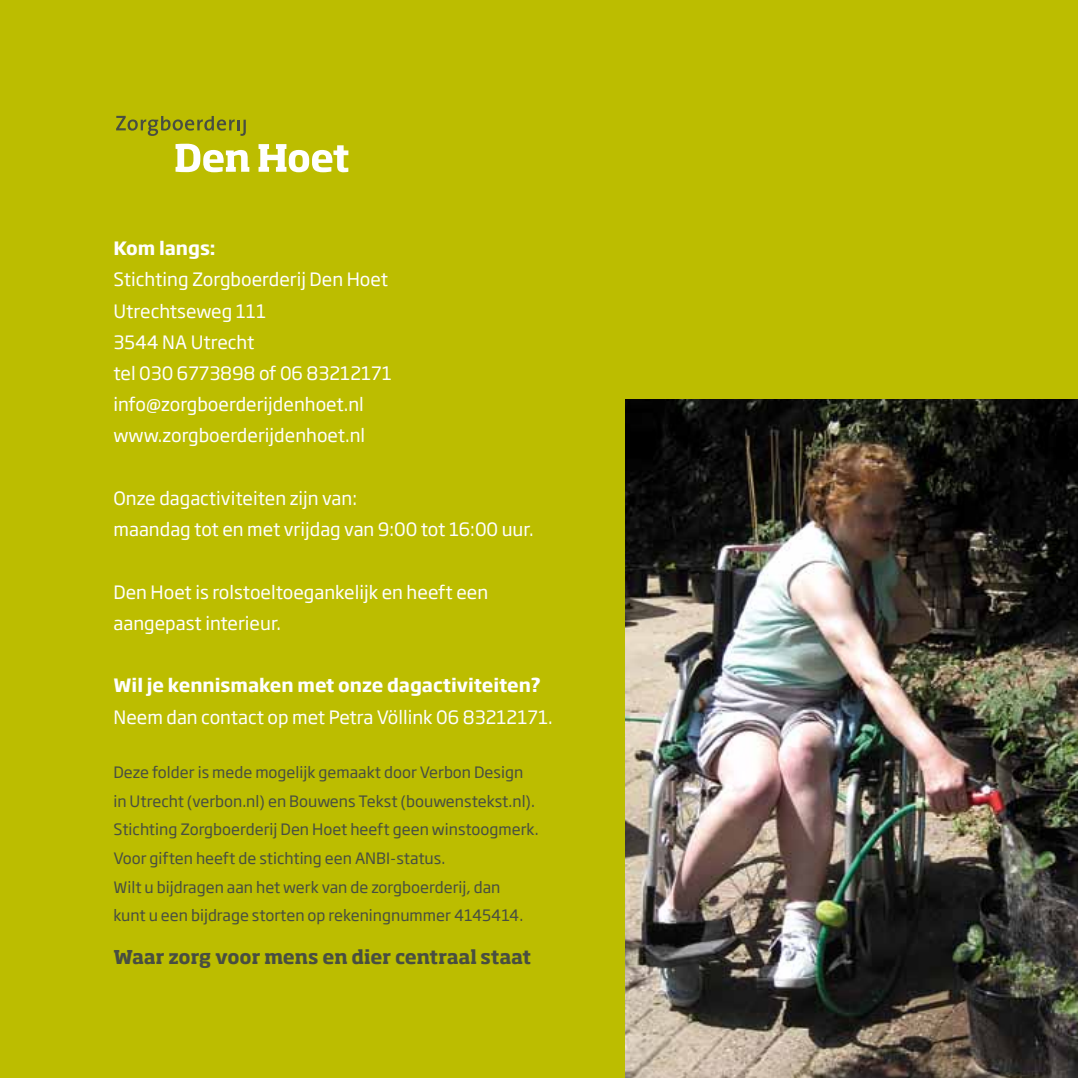
<style>
.page{position:relative;width:1078px;height:1078px;background:#fff}
.page>*{position:absolute;margin:0;border:0;box-sizing:border-box;transform-origin:0 0}
.t1{font:700 18.8px "Soho Pro";letter-spacing:-.01em;color:#484e41}
.t2{font:18.2px/31.2px "Soho Gothic Std";color:#fff}
.t3{font:700 18.2px "Soho Gothic Std";color:#fff}
.t4{font:15.6px/28.6px "Soho Gothic Std";color:#484e41}
</style>
<div class="page">
<div style="left:0;top:0;width:1077px;height:1077px;background:#bcbd00"></div>
<img style="left:625px;top:399px;width:452px;height:678px">
<svg style="left:116px;top:116px;width:130px;height:20px"></svg>
<svg style="left:175px;top:144px;width:74px;height:28px"></svg>
<svg style="left:258px;top:144px;width:90px;height:28px"></svg>
<p class="t3" style="left:113px;top:236px;width:104px">Kom langs:</p>
<p class="t2" style="left:113px;top:264px;width:280px">Stichting Zorgboerderij Den Hoet<br>Utrechtseweg 111<br>3544 NA Utrecht<br>tel 030 6773898 of 06 83212171 info@zorgboerderijdenhoet.nl www.zorgboerderijdenhoet.nl</p>
<p class="t2" style="left:113px;top:483px;width:421px">Onze dagactiviteiten zijn van:<br>maandag tot en met vrijdag van 9:00 tot 16:00 uur.</p>
<p class="t2" style="left:113px;top:576px;width:376px">Den Hoet is rolstoeltoegankelijk en heeft een aangepast interieur.</p>
<p class="t3" style="left:113px;top:673px;width:429px">Wil je kennismaken met onze dagactiviteiten?</p>
<p class="t2" style="left:113px;top:701px;width:441px">Neem dan contact op met Petra Völlink 06 83212171.</p>
<p class="t4" style="left:113px;top:758px;width:426px">Deze folder is mede mogelijk gemaakt door Verbon Design in Utrecht (verbon.nl) en Bouwens Tekst (bouwenstekst.nl).<br>Stichting Zorgboerderij Den Hoet heeft geen winstoogmerk.<br>Voor giften heeft de stichting een ANBI-status.<br>Wilt u bijdragen aan het werk van de zorgboerderij, dan<br>kunt u een bijdrage storten op rekeningnummer 4145414.</p>
<p class="t1" style="left:113px;top:943px;width:419px">Waar zorg voor mens en dier centraal staat</p>
</div>
